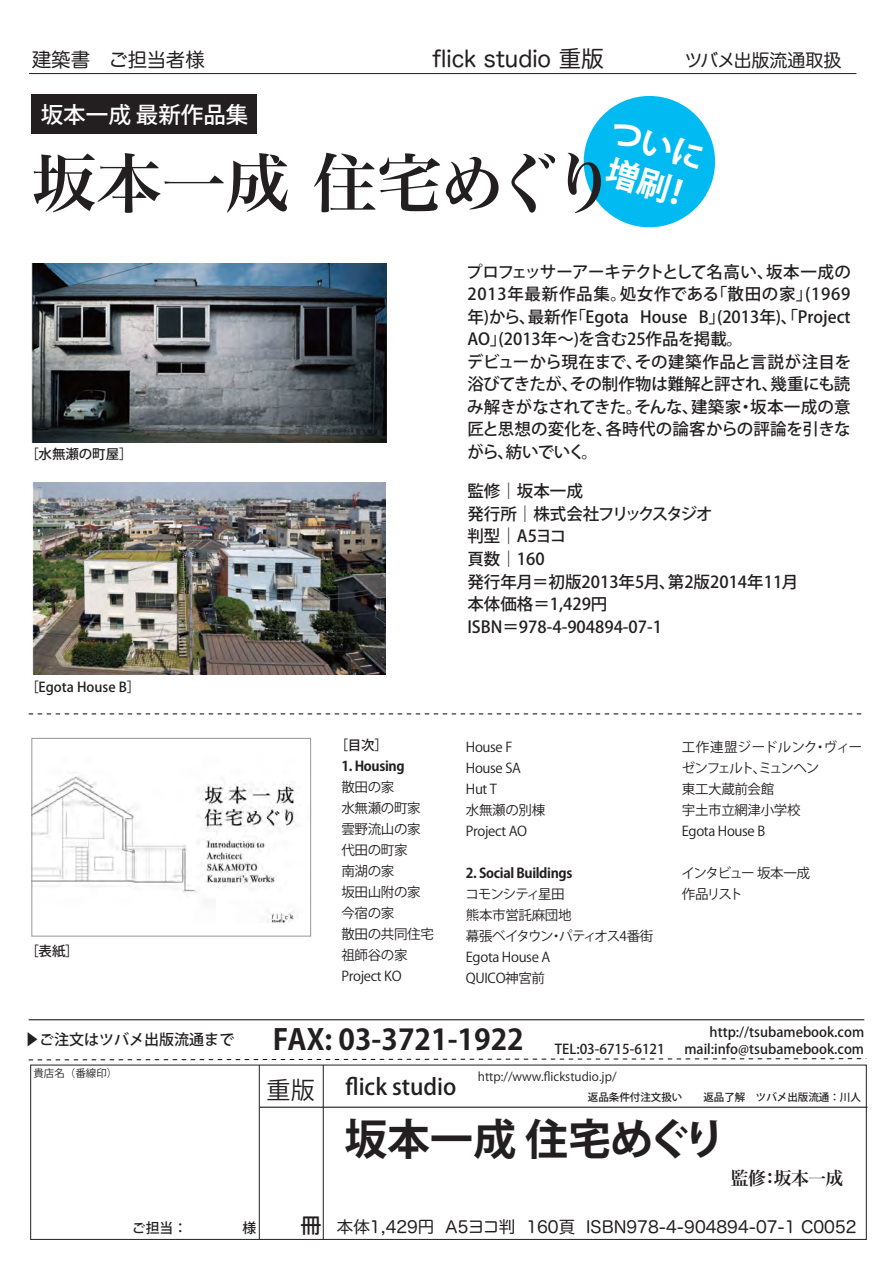
<style>
.page{position:relative;width:893px;height:1263px;background:#fff}
.page>*{position:absolute;margin:0;border:0;box-sizing:border-box;transform-origin:0 0}
.t1{font:64.8px "Hira Min Pro N W6";color:#231f20}
.t2{font:700 42.9px "Koz Go Pro";color:#231f20}
.t3{font:700 33px/39.5px "Koz Go Pro";color:#fff}
.t4{font:700 28.5px "Koz Go Pro";color:#231f20}
.t5{font:24px "Koz Go Pr 6 N";color:#231f20}
.t6{font:22.5px "Hira Maru Pro W4";color:#231f20}
.t7{font:500 22.5px "Koz Go Pro";color:#231f20}
.t8{font:500 22.5px "Koz Go Pro";color:#fff}
.t9{font:19.5px "Hira Maru Pro W4";letter-spacing:-.01em;color:#231f20}
.t10{font:18.3px "Hira Min Pro N W6";letter-spacing:-.025em;color:#231f20}
.t11{font:18px "Hira Maru Pro W4";letter-spacing:-.005em;color:#231f20}
.t12{font:500 16.5px/22.5px "Koz Go Pro";color:#231f20}
.t13{font:16.5px "Hira Maru Pro N W4";color:#231f20}
.t14{font:500 15px "Koz Go Pro";color:#231f20}
.t15{font:13.5px/21px "Koz Go Pro";letter-spacing:-.025em;color:#231f20}
.t16{font:500 13.5px "Koz Go Pro";color:#231f20}
.t17{font:700 13.5px "Koz Go Pro";letter-spacing:-.025em;color:#231f20}
.t18{font:13.5px/21px "Koz Go Pro";letter-spacing:-.115em;color:#231f20}
.t19{font:12px "Koz Go Pr 6 N";color:#231f20}
.t20{font:500 10.5px "Koz Go Pro";color:#231f20}
.t21{font:10.5px "Koz Go Pro";color:#231f20}
</style>
<div class="page">
<svg style="left:583px;top:96px;width:133px;height:132px"></svg>
<svg style="left:28px;top:1058px;width:839px;height:2px"></svg>
<hr style="left:260px;top:1107px;width:608px;height:1px;background:#030303">
<hr style="left:323px;top:1065px;width:1px;height:174px;background:#231f20">
<hr style="left:29px;top:73px;width:827px;height:1px;background:#231f20">
<hr style="left:259px;top:1065px;width:1px;height:174px;background:#231f20">
<hr style="left:29px;top:1019px;width:835px;height:1px;background:#040404">
<div style="left:32px;top:94px;width:225px;height:39px;background:#231f20"></div>
<svg style="left:29px;top:714px;width:833px;height:1px"></svg>
<img style="left:32px;top:264px;width:355px;height:178px">
<img style="left:32px;top:483px;width:354px;height:191px">
<img style="left:34px;top:772px;width:264px;height:151px">
<div style="left:32px;top:738px;width:279px;height:198px;border:1px solid #939598"></div>
<p class="t9" style="left:32px;top:43px;width:175px">建築書　ご担当者様</p>
<h3 class="t6" style="left:432px;top:39px;width:173px">flick studio 重版</h3>
<p class="t11" style="left:684px;top:45px;width:159px">ツバメ出版流通取扱</p>
<h3 class="t8" style="left:41px;top:100px;width:209px">坂本一成 最新作品集</h3>
<h3 class="t3" style="left:616px;top:114px;width:99px;rotate:17deg">ついに増刷！</h3>
<h1 class="t1" style="left:32px;top:126px;width:586px">坂本一成 住宅めぐり</h1>
<p class="t16" style="left:25px;top:446px;width:109px">［水無瀬の町屋］</p>
<p class="t16" style="left:25px;top:678px;width:116px">［Egota House B］</p>
<p class="t16" style="left:25px;top:942px;width:55px">［表紙］</p>
<p class="t14" style="left:24px;top:1030px;width:211px">▶ご注文はツバメ出版流通まで</p>
<p class="t21" style="left:33px;top:1066px;width:85px">貴店名（番線印）</p>
<p class="t12" style="left:466px;top:261px;width:387px">プロフェッサーアーキテクトとして名高い、坂本一成の<br>2013年最新作品集。処女作である「散田の家」(1969年)から、最新作「Egota House B」(2013年)、「Project<br>AO」(2013年～)を含む25作品を掲載。<br>デビューから現在まで、その建築作品と言説が注目を浴びてきたが、その制作物は難解と評され、幾重にも読み解きがなされてきた。そんな、建築家・坂本一成の意匠と思想の変化を、各時代の論客からの評論を引きながら、紡いでいく。</p>
<p class="t12" style="left:467px;top:481px;width:332px">監修｜坂本一成<br>発行所｜株式会社フリックスタジオ<br>判型｜A5ヨコ<br>頁数｜160<br>発行年月＝初版2013年5月、第2版2014年11月本体価格＝1,429円<br>ISBN＝978-4-904894-07-1</p>
<p class="t16" style="left:335px;top:737px;width:54px">［目次］</p>
<p class="t17" style="left:341px;top:757px;width:65px">1. Housing</p>
<p class="t15" style="left:341px;top:777px;width:94px">散田の家<br>水無瀬の町家雲野流山の家代田の町家<br>南湖の家<br>坂田山附の家今宿の家<br>散田の共同住宅祖師谷の家<br>Project KO</p>
<p class="t15" style="left:466px;top:736px;width:81px">House F<br>House SA<br>Hut T<br>水無瀬の別棟<br>Project AO</p>
<p class="t17" style="left:466px;top:864px;width:108px">2. Social Buildings</p>
<p class="t15" style="left:465px;top:884px;width:190px">コモンシティ星田<br>熊本市営託麻団地<br>幕張ベイタウン・パティオス4番街<br>Egota House A<br>QUICO神宮前</p>
<p class="t15" style="left:682px;top:737px;width:182px">工作連盟ジードルンク・ヴィーゼンフェルト、ミュンヘン<br>東工大蔵前会館<br>宇土市立網津小学校<br>Egota House B</p>
<p class="t18" style="left:682px;top:863px;width:130px">インタビュー 坂本一成作品リスト</p>
<h3 class="t4" style="left:273px;top:1021px;width:252px">FAX: 03-3721-1922</h3>
<p class="t16" style="left:710px;top:1023px;width:156px">http://tsubamebook.com</p>
<p class="t16" style="left:555px;top:1040px;width:311px">TEL:03-6715-6121　 mail:info@tsubamebook.com</p>
<h3 class="t5" style="left:267px;top:1076px;width:49px">重版</h3>
<h3 class="t7" style="left:345px;top:1072px;width:113px">flick studio</h3>
<p class="t19" style="left:478px;top:1069px;width:140px">http://www.flickstudio.jp/</p>
<p class="t20" style="left:588px;top:1090px;width:274px">返品条件付注文扱い　　返品了解　ツバメ出版流通：川人</p>
<h2 class="t2" style="left:344px;top:1112px;width:383px">坂本一成 住宅めぐり</h2>
<p class="t10" style="left:731px;top:1162px;width:114px">監修：坂本一成</p>
<p class="t13" style="left:337px;top:1212px;width:521px">本体1,429円 A5ヨコ判 160頁 ISBN978-4-904894-07-1 C0052</p>
</div>
